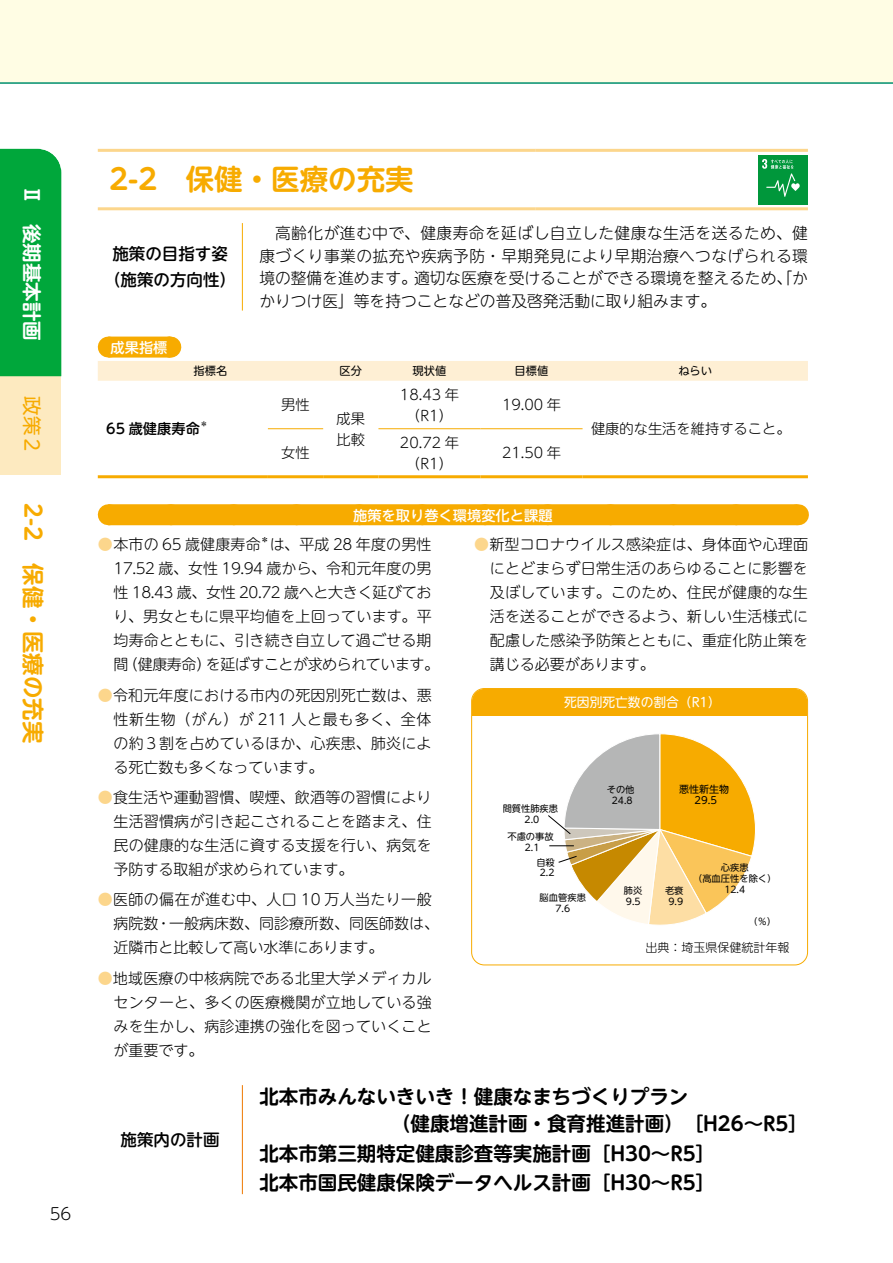
<style>
.page{position:relative;width:893px;height:1263px;background:#fff}
.page>*{position:absolute;margin:0;border:0;box-sizing:border-box;transform-origin:0 0}
.t1{font:700 28.5px "UD Shin M Go Pr 6 N De";color:#f7ab00}
.t2{font:700 22.5px "UD Shin M Go Pr 6 N De";color:#f7ab00}
.t3{font:700 19.5px/27px "UD Shin M Go Pr 6 N De";color:#000}
.t4{font:700 19.5px "UD Shin M Go Pr 6 N De";color:#fff}
.t5{font:19.5px "UD Shin M Go Pr 6 N";color:#f7ab00}
.t6{font:500 16.5px/25.5px "UD Shin M Go Pr 6 N";color:#000;text-align:center}
.t7{font:300 16.5px "UD Shin M Go Pr 6 N";color:#000}
.t8{font:300 15.75px/22.5px "UD Shin M Go Pr 6 N";color:#000;text-align:justify}
.t9{font:300 15px/24px "UD Shin M Go Pr 6 N";letter-spacing:.01em;color:#000;text-align:justify}
.t10{font:300 14.25px/21px "UD Shin M Go Pr 6 N";color:#000;text-align:center}
.t11{font:500 14.25px "UD Shin M Go Pr 6 N";color:#fff}
.t12{font:500 14.25px "UD Shin M Go Pr 6 N";color:#000}
.t13{font:12.75px "UD Shin M Go Pr 6 N";color:#fff}
.t14{font:300 12px "UD Shin M Go Pr 6 N";color:#000}
.t15{font:11.25px "UD Shin M Go Pr 6 N";color:#000}
.t16{font:10.05px/10.8px "UD Shin M Go Pr 6 N";color:#000;text-align:center}
.t17{font:9.3px/10.8px "UD Shin M Go Pr 6 N";color:#000;text-align:center}
.t18{font:300 8.7px "UD Shin M Go Pr 6 N";color:#000}
.t19{font:500 8.25px "UD Shin M Go Pr 6 N";color:#000}
.s1{color:#fcd68c}
</style>
<div class="page">
<div style="left:0;top:376px;width:61px;height:99px;background:#fdeac0"></div>
<div style="left:0;top:149px;width:61px;height:227px;background:#00a73b"></div>
<div style="left:0;top:0;width:893px;height:84px;background:#fffde4"></div>
<div style="left:108px;top:504px;width:689px;height:21px;background:#f7ab00"></div>
<svg style="left:171px;top:504px;width:595px;height:1px"></svg>
<svg style="left:797px;top:504px;width:1px;height:21px"></svg>
<hr style="left:98px;top:149px;width:438px;height:3px;background:#fcd68c">
<hr style="left:536px;top:149px;width:272px;height:3px;background:#fcd68c">
<hr style="left:98px;top:207px;width:438px;height:3px;background:#fcd68c">
<hr style="left:536px;top:207px;width:272px;height:3px;background:#fcd68c">
<div style="left:758px;top:155px;width:50px;height:49px;background:#00973b"></div>
<svg style="left:762px;top:159px;width:38px;height:38px"></svg>
<hr style="left:242px;top:223px;width:1px;height:88px;background:#f7ab00">
<svg style="left:98px;top:337px;width:710px;height:44px"></svg>
<hr style="left:98px;top:475px;width:170px;height:3px;background:#f7ab00">
<hr style="left:323px;top:475px;width:55px;height:3px;background:#f7ab00">
<hr style="left:583px;top:475px;width:225px;height:3px;background:#f7ab00">
<hr style="left:268px;top:475px;width:55px;height:3px;background:#f7ab00">
<hr style="left:378px;top:475px;width:102px;height:3px;background:#f7ab00">
<hr style="left:480px;top:475px;width:103px;height:3px;background:#f7ab00">
<hr style="left:268px;top:428px;width:55px;height:1px;background:#f7ab00">
<hr style="left:378px;top:428px;width:102px;height:1px;background:#f7ab00">
<hr style="left:480px;top:428px;width:103px;height:1px;background:#f7ab00">
<hr style="left:242px;top:1085px;width:1px;height:109px;background:#ee7800">
<div style="left:472px;top:689px;width:335px;height:26px;background:#f7ab00"></div>
<svg style="left:548px;top:733px;width:208px;height:192px"></svg>
<div style="left:471px;top:688px;width:337px;height:277px;border:1px solid #f7ab00;border-radius:13px"></div>
<h3 class="t4" style="left:49px;top:185px;width:157px;rotate:90deg">Ⅱ　後期基本計画</h3>
<h3 class="t5" style="left:48px;top:396px;width:60px;rotate:90deg">政策２</h3>
<h2 class="t2" style="left:52px;top:503px;width:242px;rotate:90deg">2-2　保健・医療の充実</h2>
<p class="t7" style="left:50px;top:1200px;width:23px">56</p>
<h1 class="t1" style="left:109px;top:155px;width:306px">2-2　保健・医療の充実</h1>
<p class="t6" style="left:104px;top:240px;width:133px">施策の目指す姿（施策の方向性）</p>
<p class="t11" style="left:111px;top:335px;width:58px">成果指標</p>
<p class="t8" style="left:259px;top:221px;width:550px;text-indent:16px">高齢化が進む中で、健康寿命を延ばし自立した健康な生活を送るため、健康づくり事業の拡充や疾病予防・早期発見により早期治療へつなげられる環境の整備を進めます。適切な医療を受けることができる環境を整えるため、「かかりつけ医」等を持つことなどの普及啓発活動に取り組みます。</p>
<p class="t15" style="left:194px;top:361px;width:35px">指標名</p>
<p class="t15" style="left:340px;top:361px;width:24px">区分</p>
<p class="t15" style="left:413px;top:361px;width:35px">現状値</p>
<p class="t15" style="left:515px;top:361px;width:35px">目標値</p>
<p class="t15" style="left:678px;top:361px;width:35px">ねらい</p>
<p class="t12" style="left:106px;top:417px;width:95px">65 歳健康寿命</p>
<p class="t19" style="left:200px;top:417px;width:10px">＊</p>
<p class="t10" style="left:400px;top:383px;width:60px">18.43 年（R1）</p>
<p class="t10" style="left:502px;top:393px;width:60px">19.00 年</p>
<p class="t10" style="left:281px;top:393px;width:30px">男性</p>
<p class="t10" style="left:337px;top:407px;width:30px;text-align:left">成果比較</p>
<p class="t10" style="left:281px;top:441px;width:30px">女性</p>
<p class="t10" style="left:400px;top:431px;width:60px">20.72 年（R1）</p>
<p class="t10" style="left:502px;top:441px;width:60px">21.50 年</p>
<p class="t11" style="left:353px;top:503px;width:201px">施策を取り巻く環境変化と課題</p>
<p class="t10" style="left:591px;top:417px;width:201px">健康的な生活を維持すること。</p>
<p class="t9" style="left:98px;top:532px;width:164px"><span class="s1">●</span>本市の 65 歳健康寿命</p>
<p class="t18" style="left:261px;top:532px;width:10px">＊</p>
<p class="t9" style="left:114px;top:532px;width:327px;text-align:left;text-indent:156px">は、平成 28 年度の男性<br>17.52 歳、女性 19.94 歳から、令和元年度の男性 18.43 歳、女性 20.72 歳へと大きく延びており、男女ともに県平均値を上回っています。平均寿命とともに、引き続き自立して過ごせる期間（健康寿命）を延ばすことが求められています。</p>
<p class="t9" style="left:114px;top:682px;width:320px;text-indent:-16px"><span class="s1">●</span>令和元年度における市内の死因別死亡数は、悪性新生物（がん）が 211 人と最も多く、全体の約３割を占めているほか、心疾患、肺炎による死亡数も多くなっています。</p>
<p class="t9" style="left:114px;top:784px;width:320px;text-indent:-16px"><span class="s1">●</span>食生活や運動習慣、喫煙、飲酒等の習慣により生活習慣病が引き起こされることを踏まえ、住民の健康的な生活に資する支援を行い、病気を予防する取組が求められています。</p>
<p class="t9" style="left:114px;top:887px;width:327px;text-align:left;text-indent:-16px"><span class="s1">●</span>医師の偏在が進む中、人口 10 万人当たり一般病院数・一般病床数、同診療所数、同医師数は、近隣市と比較して高い水準にあります。</p>
<p class="t9" style="left:114px;top:965px;width:320px;text-indent:-16px"><span class="s1">●</span>地域医療の中核病院である北里大学メディカルセンターと、多くの医療機関が立地している強みを生かし、病診連携の強化を図っていくことが重要です。</p>
<p class="t9" style="left:490px;top:532px;width:320px;text-indent:-16px"><span class="s1">●</span>新型コロナウイルス感染症は、身体面や心理面にとどまらず日常生活のあらゆることに影響を及ぼしています。このため、住民が健康的な生活を送ることができるよう、新しい生活様式に配慮した感染予防策とともに、重症化防止策を講じる必要があります。</p>
<p class="t13" style="left:564px;top:691px;width:158px">死因別死亡数の割合（R1）</p>
<p class="t17" style="left:503px;top:802px;width:57px">間質性肺疾患<br>2.0</p>
<p class="t17" style="left:507px;top:830px;width:48px">不慮の事故<br>2.1</p>
<p class="t17" style="left:536px;top:856px;width:20px">自殺<br>2.2</p>
<p class="t17" style="left:540px;top:891px;width:48px">脳血管疾患<br>7.6</p>
<p class="t17" style="left:607px;top:784px;width:29px">その他<br>24.8</p>
<p class="t16" style="left:679px;top:783px;width:52px">悪性新生物<br>29.5</p>
<p class="t17" style="left:624px;top:885px;width:20px;text-align:left">肺炎<br>9.5</p>
<p class="t17" style="left:693px;top:862px;width:85px">心疾患<br>（高血圧性を除く）</p>
<p class="t17" style="left:665px;top:885px;width:20px">老衰</p>
<p class="t17" style="left:724px;top:883px;width:22px">12.4</p>
<p class="t17" style="left:668px;top:896px;width:16px">9.9</p>
<p class="t17" style="left:748px;top:915px;width:29px">（％）</p>
<p class="t14" style="left:645px;top:937px;width:145px">出典：埼玉県保健統計年報</p>
<p class="t6" style="left:121px;top:1126px;width:100px">施策内の計画</p>
<h3 class="t3" style="left:391px;top:1082px;width:418px;text-indent:-132px">北本市みんないきいき！健康なまちづくりプラン<br>（健康増進計画・食育推進計画）［H26～R5］</h3>
<h3 class="t3" style="left:259px;top:1137px;width:457px;line-height:29.1px">北本市第三期特定健康診査等実施計画［H30～R5］北本市国民健康保険データヘルス計画［H30～R5］</h3>
</div>
